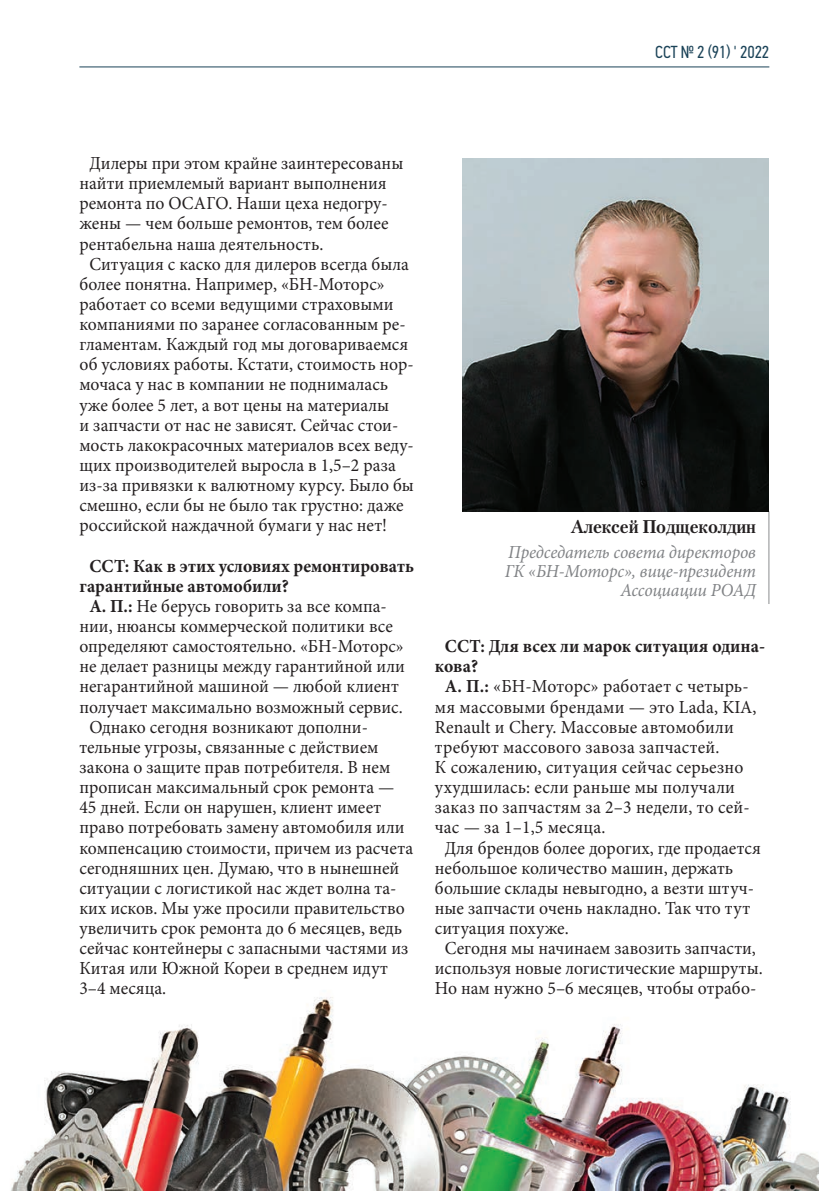
<style>
.page{position:relative;width:819px;height:1191px;background:#fff}
.page>*{position:absolute;margin:0;border:0;box-sizing:border-box;transform-origin:0 0}
.Осн_текст{font:18.38px/20.1px "Minion Pro";color:#231f20;scale:.96 1}
.Ответ{font:18.38px/20.1px "Minion Pro";letter-spacing:.005em;color:#231f20;scale:.96 1}
.Вопрос_интервью{font:700 18.38px/20.1px "Minion Pro";color:#231f20;scale:.96 1}
.t1{font:italic 18.38px/19.2px "Minion Pro";letter-spacing:-.01em;color:#808285;text-align:right;scale:.96 1}
.t2{font:700 18.38px "Petersburg C";letter-spacing:-.01em;color:#231f20;scale:.96 1}
.t3{font:17.5px "PF Din Text Cond Pro";letter-spacing:-.01em;color:#1b4358;scale:.96 1}
.s1{font-weight:700}
</style>
<div class="page">
<hr style="left:79px;top:66px;width:690px;height:1px;background:#1b4358">
<img style="left:11px;top:997px;width:808px;height:194px">
<hr style="left:768px;top:511px;width:1px;height:93px;background:#8a8c8f">
<img style="left:462px;top:159px;width:306px;height:352px">
<p class="t3" style="left:655px;top:41px;width:120px">CСТ № 2 (91) ' 2022</p>
<p class="Осн_текст" style="left:79px;top:153px;width:339px;text-indent:10px">Дилеры при этом крайне заинтересованы найти приемлемый вариант выполнения ремонта по ОСАГО. Наши цеха недогру&shy;жены — чем больше ремонтов, тем более рентабельна наша деятельность.</p>
<p class="Осн_текст" style="left:79px;top:254px;width:350px;text-indent:10px">Ситуация с каско для дилеров всегда была более понятна. Например, «БН-Моторс» работает со всеми ведущими страховыми компаниями по заранее согласованным ре&shy;гламентам. Каждый год мы договариваемся об условиях работы. Кстати, стоимость нор&shy;мочаса у нас в компании не поднималась уже более 5 лет, а вот цены на материалы<br>и запчасти от нас не зависят. Сейчас стои&shy;мость лакокрасочных материалов всех веду&shy;щих производителей выросла в 1,5–2 раза из-за привязки к валютному курсу. Было бы смешно, если бы не было так грустно: даже российской наждачной бумаги у нас нет!</p>
<p class="Вопрос_интервью" style="left:79px;top:555px;width:350px;text-indent:10px">ССТ: Как в этих условиях ремонтировать гарантийные автомобили?</p>
<p class="Ответ" style="left:79px;top:596px;width:340px;text-indent:10px"><span class="s1">А. П.:</span> Не берусь говорить за все компа&shy;нии, нюансы коммерческой политики все определяют самостоятельно. «БН-Моторс» не делает разницы между гарантийной или негарантийной машиной — любой клиент получает максимально возможный сервис.</p>
<p class="Осн_текст" style="left:79px;top:717px;width:349px;text-indent:10px">Однако сегодня возникают дополни&shy;тельные угрозы, связанные с действием закона о защите прав потребителя. В нем прописан максимальный срок ремонта — 45 дней. Если он нарушен, клиент имеет право потребовать замену автомобиля или компенсацию стоимости, причем из расчета сегодняшних цен. Думаю, что в нынешней ситуации с логистикой нас ждет волна та&shy;ких исков. Мы уже просили правительство увеличить срок ремонта до 6 месяцев, ведь сейчас контейнеры с запасными частями из Китая или Южной Кореи в среднем идут 3–4 месяца.</p>
<p class="t2" style="left:571px;top:515px;width:194px">Алексей Подщеколдин</p>
<p class="t1" style="left:505px;top:542px;width:263px">Председатель совета директоров<br>ГК «БН-Моторс», вице-президент<br>Ассоциации РОАД</p>
<p class="Вопрос_интервью" style="left:435px;top:636px;width:345px;text-indent:10px">ССТ: Для всех ли марок ситуация одина&shy;кова?</p>
<p class="Ответ" style="left:435px;top:676px;width:336px;text-indent:10px"><span class="s1">А. П.:</span> «БН-Моторс» работает с четырь&shy;мя массовыми брендами — это Lada, KIA, Renault и Chery. Массовые автомобили требуют массового завоза запчастей.<br>К сожалению, ситуация сейчас серьезно ухудшилась: если раньше мы получали заказ по запчастям за 2–3 недели, то сей&shy;час — за 1–1,5 месяца.</p>
<p class="Осн_текст" style="left:435px;top:837px;width:341px;text-indent:10px">Для брендов более дорогих, где продается небольшое количество машин, держать большие склады невыгодно, а везти штуч&shy;ные запчасти очень накладно. Так что тут ситуация похуже.</p>
<p class="Осн_текст" style="left:435px;top:938px;width:343px;text-align:center">Сегодня мы начинаем завозить запчасти, используя новые логистические маршруты.<br>Но нам нужно 5–6 месяцев, чтобы отрабо-</p>
</div>
